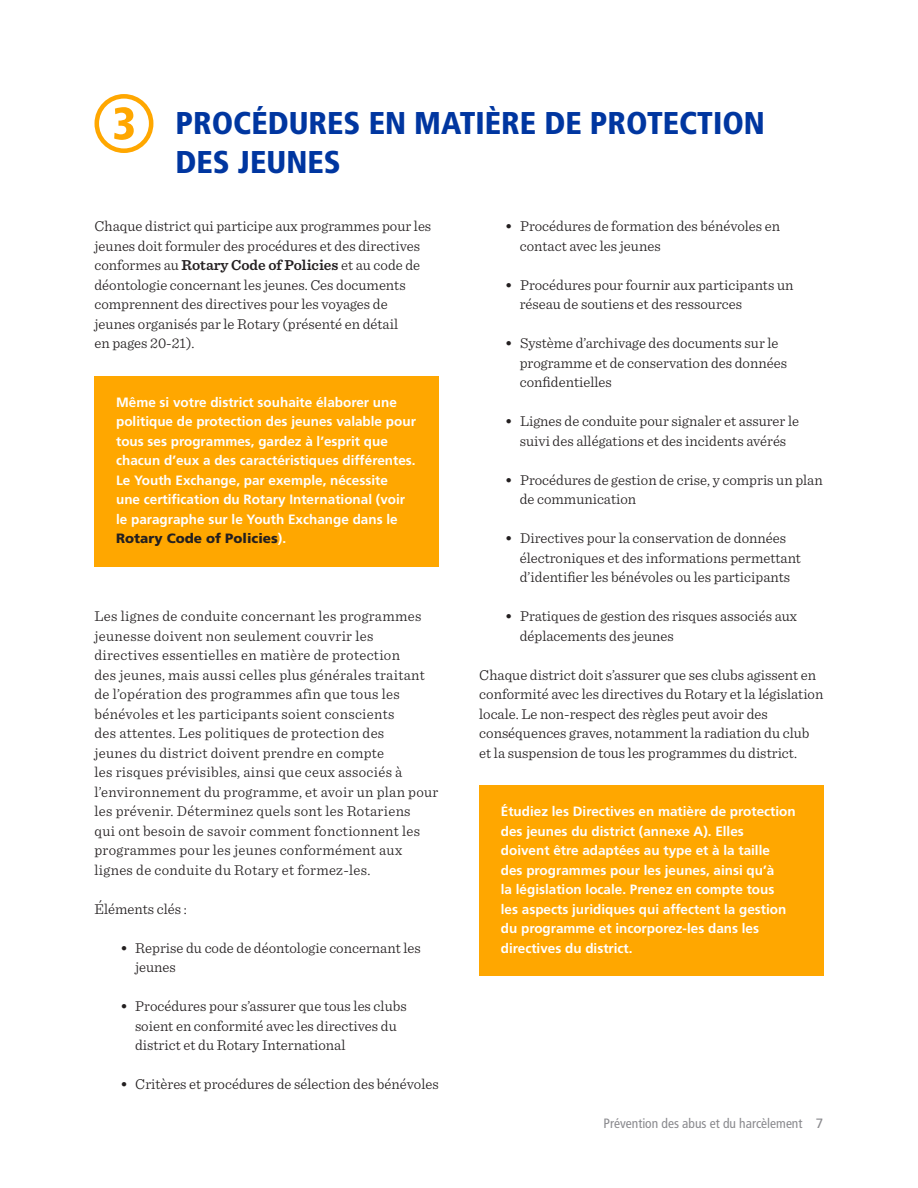
<style>
.page{position:relative;width:918px;height:1188px;background:#fff}
.page>*{position:absolute;margin:0;border:0;box-sizing:border-box;transform-origin:0 0}
.HEAD_A{font:900 condensed 31.5px/39px "Frutiger LT Std";color:#0036a0}
.body_text{font:300 15px/19.5px "Sentinel";color:#231f20}
.body_text-2{font:300 15px/19.5px "Sentinel";letter-spacing:.02em;color:#231f20}
.pullout_yellow_box_t{font:700 13.5px/19.5px "Frutiger LT Std";color:#fff}
.t1{font:condensed 13.5px "Frutiger LT Std";color:#8a8a8e}
.s1{font-weight:600}
.s2{font-weight:900;color:#231f20}
.s3{font-stretch:normal}
</style>
<div class="page">
<div style="left:94px;top:376px;width:345px;height:191px;background:#ffa700"></div>
<div style="left:94px;top:94px;width:59px;height:59px;border:5px solid #ffa700;border-radius:50%"></div>
<svg style="left:114px;top:107px;width:20px;height:33px"></svg>
<div style="left:479px;top:786px;width:345px;height:190px;background:#ffa700"></div>
<p class="HEAD_A" style="left:176px;top:103px;width:591px">PROCÉDURES EN MATIÈRE DE PROTECTION<br>DES JEUNES</p>
<p class="body_text" style="left:94px;top:215px;width:338px">Chaque district qui participe aux programmes pour les jeunes doit formuler des procédures et des directives conformes au <span class="s1">Rotary Code of Policies</span> et au code de déontologie concernant les jeunes. Ces documents comprennent des directives pour les voyages de jeunes organisés par le Rotary (présenté en détail<br>en pages 20-21).</p>
<p class="pullout_yellow_box_t" style="left:116px;top:392px;width:301px">Même si votre district souhaite élaborer une politique de protection des jeunes valable pour tous ses programmes, gardez à l’esprit que chacun d’eux a des caractéristiques différentes.<br>Le Youth Exchange, par exemple, nécessite<br>une certification du Rotary International (voir le paragraphe sur le Youth Exchange dans le <span class="s2">Rotary Code of Policies</span>).</p>
<p class="body_text-2" style="left:94px;top:605px;width:345px">Les lignes de conduite concernant les programmes jeunesse doivent non seulement couvrir les directives essentielles en matière de protection<br>des jeunes, mais aussi celles plus générales traitant de l’opération des programmes afin que tous les bénévoles et les participants soient conscients<br>des attentes. Les politiques de protection des<br>jeunes du district doivent prendre en compte<br>les risques prévisibles, ainsi que ceux associés à l’environnement du programme, et avoir un plan pour les prévenir. Déterminez quels sont les Rotariens<br>qui ont besoin de savoir comment fonctionnent les programmes pour les jeunes conformément aux lignes de conduite du Rotary et formez-les.</p>
<p class="body_text" style="left:94px;top:898px;width:94px">Éléments clés :</p>
<p class="body_text" style="left:135px;top:937px;width:287px;text-indent:-15px"><span class="s1">•</span> Reprise du code de déontologie concernant les jeunes</p>
<p class="body_text" style="left:135px;top:995px;width:273px;text-indent:-15px"><span class="s1">•</span> Procédures pour s’assurer que tous les clubs soient en conformité avec les directives du district et du Rotary International</p>
<p class="body_text" style="left:120px;top:1073px;width:320px"><span class="s1">•</span> Critères et procédures de sélection des bénévoles</p>
<p class="body_text" style="left:520px;top:215px;width:262px;text-indent:-15px"><span class="s1">•</span> Procédures de formation des bénévoles en contact avec les jeunes</p>
<p class="body_text" style="left:520px;top:274px;width:275px;text-indent:-15px"><span class="s1">•</span> Procédures pour fournir aux participants un réseau de soutiens et des ressources</p>
<p class="body_text" style="left:520px;top:332px;width:269px;text-indent:-15px"><span class="s1">•</span> Système d’archivage des documents sur le programme et de conservation des données confidentielles</p>
<p class="body_text" style="left:505px;top:410px;width:295px;text-align:center"><span class="s1">•</span> Lignes de conduite pour signaler et assurer le suivi des allégations et des incidents avérés</p>
<p class="body_text" style="left:520px;top:469px;width:305px;text-indent:-15px"><span class="s1">•</span> Procédures de gestion de crise, y compris un plan de communication</p>
<p class="body_text" style="left:520px;top:527px;width:283px;text-indent:-15px"><span class="s1">•</span> Directives pour la conservation de données électroniques et des informations permettant d’identifier les bénévoles ou les participants</p>
<p class="body_text" style="left:520px;top:605px;width:279px;text-indent:-15px"><span class="s1">•</span> Pratiques de gestion des risques associés aux déplacements des jeunes</p>
<p class="body_text" style="left:479px;top:664px;width:346px">Chaque district doit s’assurer que ses clubs agissent en conformité avec les directives du Rotary et la législation locale. Le non-respect des règles peut avoir des conséquences graves, notamment la radiation du club et la suspension de tous les programmes du district.</p>
<p class="pullout_yellow_box_t" style="left:501px;top:802px;width:296px">Étudiez les Directives en matière de protection des jeunes du district (annexe A). Elles doivent être adaptées au type et à la taille<br>des programmes pour les jeunes, ainsi qu’à<br>la législation locale. Prenez en compte tous<br>les aspects juridiques qui affectent la gestion du programme et incorporez-les dans les directives du district.</p>
<p class="t1" style="left:604px;top:1115px;width:221px">Prévention des abus et du harcèlement <span class="s3">7</span></p>
</div>
